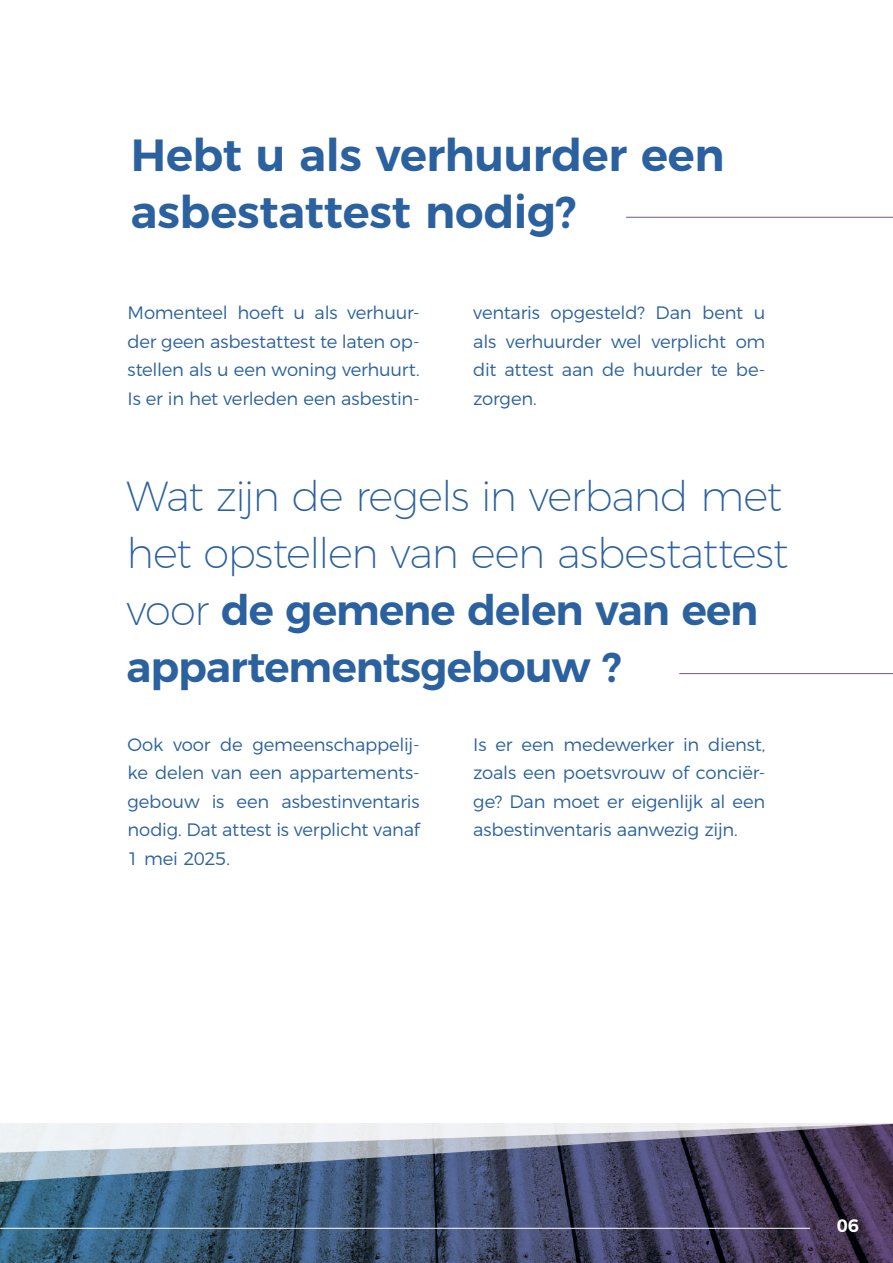
<style>
.page{position:relative;width:893px;height:1263px;background:#fff}
.page>*{position:absolute;margin:0;border:0;box-sizing:border-box;transform-origin:0 0}
.t1{font:600 45px/57px "Montserrat";letter-spacing:-.01em;color:#2a619e}
.t2{font:200 42px/57px "Montserrat";letter-spacing:-.03em;color:#2a619e}
.t3{font:300 18px/28.5px "Montserrat";letter-spacing:-.01em;color:#2a619e;text-align:justify}
.t4{font:600 18px "Montserrat";color:#fff}
.s1{font-weight:600}
</style>
<div class="page">
<img style="left:0;top:1182px;width:893px;height:81px">
<svg style="left:0;top:1153px;width:893px;height:29px;background:#5c6681"></svg>
<svg style="left:0;top:1123px;width:893px;height:30px"></svg>
<hr style="left:626px;top:217px;width:267px;height:1px;background:#745498">
<hr style="left:679px;top:673px;width:214px;height:1px;background:#745498">
<hr style="left:0;top:1228px;width:810px;height:1px;background:#fff">
<h1 class="t1" style="left:131px;top:123px;width:595px">Hebt u als verhuurder een asbestattest nodig?</h1>
<p class="t3" style="left:128px;top:297px;width:294px">Momenteel hoeft u als verhuur&shy;der geen asbestattest te laten op&shy;stellen als u een woning verhuurt.<br>Is er in het verleden een asbestin-</p>
<p class="t3" style="left:473px;top:297px;width:294px">ventaris opgesteld? Dan bent u als verhuurder wel verplicht om dit attest aan de huurder te be&shy;zorgen.</p>
<h2 class="t2" style="left:126px;top:464px;width:663px">Wat zijn de regels in verband met het opstellen van een asbestattest voor <span class="s1">de gemene delen van een appartementsgebouw ?</span></h2>
<p class="t3" style="left:128px;top:729px;width:294px">Ook voor de gemeenschappelij&shy;ke delen van een appartements&shy;gebouw is een asbestinventaris nodig. Dat attest is verplicht vanaf 1 mei 2025.</p>
<p class="t3" style="left:473px;top:729px;width:294px">Is er een medewerker in dienst, zoals een poetsvrouw of conciër&shy;ge? Dan moet er eigenlijk al een asbestinventaris aanwezig zijn.</p>
<p class="t4" style="left:837px;top:1211px;width:24px">06</p>
</div>
